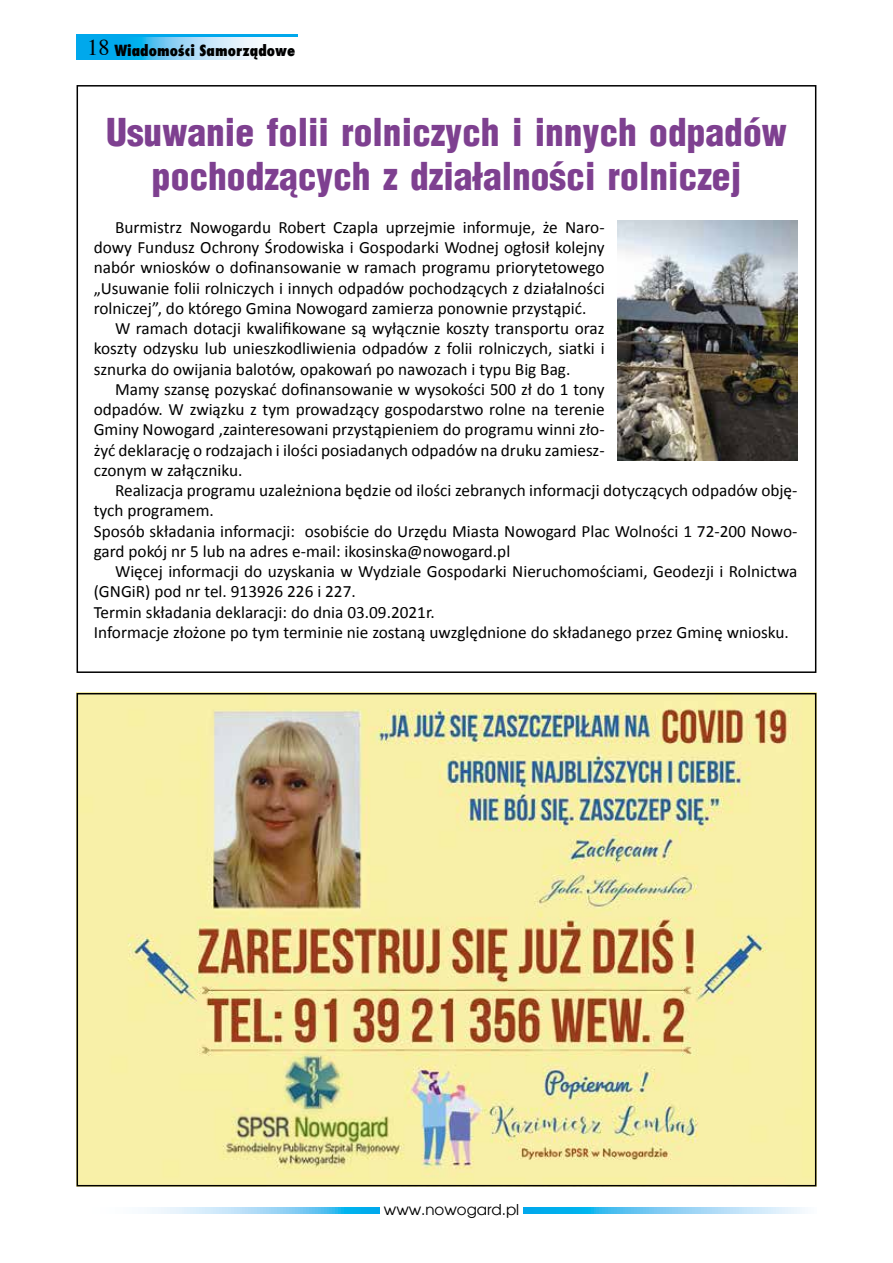
<style>
.page{position:relative;width:893px;height:1263px;background:#fff}
.page>*{position:absolute;margin:0;border:0;box-sizing:border-box;transform-origin:0 0}
.t1{font:900 37.5px/43.5px "Switzerland Cond";color:#7e4090;text-align:center}
.t2{font:17.25px/20.2px "Calibri";color:#000;text-align:justify}
.t3{font:800 15px "Fujiyama";color:#000}
.t4{font:15px "Avalon";color:#000}
.s1{font-family:"Times";font-weight:400;font-size:22.5px}
</style>
<div class="page">
<svg style="left:147px;top:1207px;width:658px;height:6px"></svg>
<div style="left:380px;top:1203px;width:143px;height:15px;background:#fff"></div>
<div style="left:77px;top:34px;width:221px;height:26px;background:#00a8ec"></div>
<svg style="left:138px;top:37px;width:160px;height:23px"></svg>
<img style="left:80px;top:696px;width:733px;height:487px">
<div style="left:77px;top:693px;width:739px;height:493px;border:2px solid #000"></div>
<img style="left:617px;top:220px;width:180px;height:240px">
<p class="t3" style="left:87px;top:40px;width:210px"><span class="s1">18</span> Wiadomości Samorządowe</p>
<h1 class="t1" style="left:106px;top:110px;width:682px">Usuwanie folii rolniczych i innych odpadów pochodzących z działalności rolniczej</h1>
<p class="t2" style="left:94px;top:216px;width:512px;text-indent:21px">Burmistrz Nowogardu Robert Czapla uprzejmie informuje, że Naro&shy;dowy Fundusz Ochrony Środowiska i Gospodarki Wodnej ogłosił kolejny nabór wniosków o dofinansowanie w ramach programu priorytetowego „Usuwanie folii rolniczych i innych odpadów pochodzących z działalności rolniczej”, do którego Gmina Nowogard zamierza ponownie przystąpić.</p>
<p class="t2" style="left:94px;top:317px;width:512px;text-indent:21px">W ramach dotacji kwalifikowane są wyłącznie koszty transportu oraz koszty odzysku lub unieszkodliwienia odpadów z folii rolniczych, siatki i sznurka do owijania balotów, opakowań po nawozach i typu Big Bag.</p>
<p class="t2" style="left:94px;top:378px;width:512px;text-indent:21px">Mamy szansę pozyskać dofinansowanie w wysokości 500 zł do 1 tony odpadów. W związku z tym prowadzący gospodarstwo rolne na terenie Gminy Nowogard ,zainteresowani przystąpieniem do programu winni zło&shy;żyć deklarację o rodzajach i ilości posiadanych odpadów na druku zamiesz&shy;czonym w załączniku.</p>
<p class="t2" style="left:94px;top:479px;width:705px;text-align:left;text-indent:21px">Realizacja programu uzależniona będzie od ilości zebranych informacji dotyczących odpadów obję&shy;tych programem.<br>Sposób składania informacji: osobiście do Urzędu Miasta Nowogard Plac Wolności 1 72-200 Nowo&shy;gard pokój nr 5 lub na adres e-mail: ikosinska@nowogard.pl</p>
<p class="t2" style="left:94px;top:560px;width:705px;text-align:left;text-indent:21px">Więcej informacji do uzyskania w Wydziale Gospodarki Nieruchomościami, Geodezji i Rolnictwa (GNGiR) pod nr tel. 913926 226 i 227.<br>Termin składania deklaracji: do dnia 03.09.2021r.<br>Informacje złożone po tym terminie nie zostaną uwzględnione do składanego przez Gminę wniosku.</p>
<p class="t4" style="left:384px;top:1200px;width:137px">www.nowogard.pl</p>
</div>
